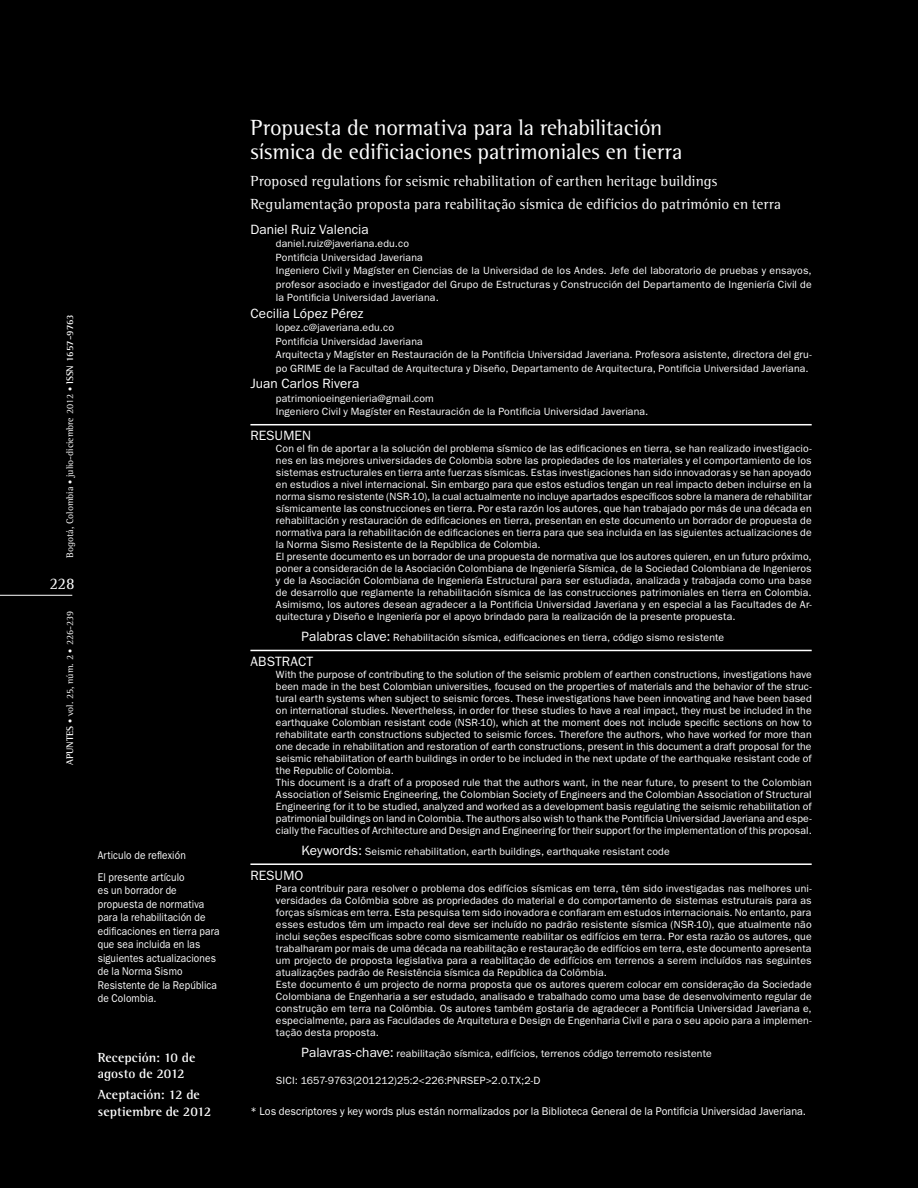
<style>
.page{position:relative;width:918px;height:1188px;background:#000}
.page>*{position:absolute;margin:0;border:0;box-sizing:border-box;transform-origin:0 0}
.t1{font:22.5px/24px "Agfa Rotis Semi Serif";letter-spacing:-.005em;color:#fff}
.t2{font:16.5px "Agfa Rotis Semi Serif";color:#fff}
.t3{font:15px/23px "Agfa Rotis Semi Serif";letter-spacing:.005em;color:#fff}
.t4{font:13.5px "ITC Franklin Gothic Std";color:#fff}
.t5{font:700 13.5px/16.5px "Agfa Rotis Semi Serif";color:#fff}
.t6{font:11.25px/13.5px "ITC Franklin Gothic Std";letter-spacing:.01em;color:#fff;scale:.9 1}
.t7{font:11.25px "ITC Franklin Gothic Std";letter-spacing:.01em;color:#fff;scale:.95 1}
.t8{font:10.5px/12px "ITC Franklin Gothic Std";letter-spacing:.01em;color:#fff}
.t9{font:9.75px "Agfa Rotis Semi Serif";color:#fff}
.s1{font-size:8.25px}
.s2{font-weight:700}
.s3{font-size:13.5px}
</style>
<div class="page">
<hr style="left:0;top:595px;width:72px;height:1px;background:#fff">
<hr style="left:250px;top:424px;width:562px;height:1px;background:#fff">
<hr style="left:250px;top:650px;width:562px;height:1px;background:#fff">
<hr style="left:250px;top:863px;width:562px;height:2px;background:#fff">
<p class="t9" style="left:64px;top:558px;width:245px;rotate:-90deg">Bogotá, Colombia <span class="s1">•</span> julio-diciembre 2012 <span class="s1">•</span> <span class="s2">ISSN 1657-9763</span></p>
<h2 class="t2" style="left:49px;top:574px;width:27px">228</h2>
<p class="t9" style="left:64px;top:765px;width:155px;rotate:-90deg"><span class="s2">APUNTES</span> <span class="s1">•</span> vol. 25, núm. 2 <span class="s1">•</span> 226-239</p>
<p class="t6" style="left:98px;top:844px;width:99px;line-height:21.9px">Articulo de reflexión<br>El presente artículo</p>
<p class="t6" style="left:98px;top:884px;width:137px">es un borrador de propuesta de normativa para la rehabilitación de edificaciones en tierra para que sea incluida en las siguientes actualizaciones de la Norma Sismo<br>Resistente de la República de Colombia.</p>
<p class="t5" style="left:98px;top:1049px;width:99px">Recepción: 10 de agosto de 2012</p>
<p class="t5" style="left:98px;top:1086px;width:115px">Aceptación: 12 de septiembre de 2012</p>
<h1 class="t1" style="left:250px;top:115px;width:434px">Propuesta de normativa para la rehabilitación sísmica de edificiaciones patrimoniales en tierra</h1>
<h3 class="t3" style="left:250px;top:169px;width:532px">Proposed regulations for seismic rehabilitation of earthen heritage buildings<br>Regulamentação proposta para reabilitação sísmica de edifícios do património en terra</h3>
<p class="t4" style="left:250px;top:222px;width:120px">Daniel Ruiz Valencia</p>
<p class="t8" style="left:276px;top:237px;width:537px;line-height:13.5px">daniel.ruiz@javeriana.edu.co<br>Pontificia Universidad Javeriana<br>Ingeniero Civil y Magíster en Ciencias de la Universidad de los Andes. Jefe del laboratorio de pruebas y ensayos, profesor asociado e investigador del Grupo de Estructuras y Construcción del Departamento de Ingeniería Civil de la Pontificia Universidad Javeriana.</p>
<p class="t4" style="left:250px;top:306px;width:114px">Cecilia López Pérez</p>
<p class="t8" style="left:276px;top:321px;width:537px;line-height:13.5px">lopez.c@javeriana.edu.co<br>Pontificia Universidad Javeriana<br>Arquitecta y Magíster en Restauración de la Pontificia Universidad Javeriana. Profesora asistente, directora del gru&shy;po GRIME de la Facultad de Arquitectura y Diseño, Departamento de Arquitectura, Pontificia Universidad Javeriana.</p>
<p class="t4" style="left:250px;top:376px;width:110px">Juan Carlos Rivera</p>
<p class="t8" style="left:276px;top:392px;width:374px;line-height:13.5px">patrimonioeingenieria@gmail.com<br>Ingeniero Civil y Magíster en Restauración de la Pontificia Universidad Javeriana.</p>
<p class="t4" style="left:250px;top:428px;width:62px">RESUMEN</p>
<p class="t8" style="left:276px;top:443px;width:537px">Con el fin de aportar a la solución del problema sísmico de las edificaciones en tierra, se han realizado investigacio&shy;nes en las mejores universidades de Colombia sobre las propiedades de los materiales y el comportamiento de los sistemas estructurales en tierra ante fuerzas sísmicas. Estas investigaciones han sido innovadoras y se han apoyado en estudios a nivel internacional. Sin embargo para que estos estudios tengan un real impacto deben incluirse en la norma sismo resistente (NSR-10), la cual actualmente no incluye apartados específicos sobre la manera de rehabilitar sísmicamente las construcciones en tierra. Por esta razón los autores, que han trabajado por más de una década en rehabilitación y restauración de edificaciones en tierra, presentan en este documento un borrador de propuesta de normativa para la rehabilitación de edificaciones en tierra para que sea incluida en las siguientes actualizaciones de la Norma Sismo Resistente de la República de Colombia.<br>El presente documento es un borrador de una propuesta de normativa que los autores quieren, en un futuro próximo, poner a consideración de la Asociación Colombiana de Ingeniería Sísmica, de la Sociedad Colombiana de Ingenieros y de la Asociación Colombiana de Ingeniería Estructural para ser estudiada, analizada y trabajada como una base de desarrollo que reglamente la rehabilitación sísmica de las construcciones patrimoniales en tierra en Colombia.<br>Asimismo, los autores desean agradecer a la Pontificia Universidad Javeriana y en especial a las Facultades de Ar&shy;quitectura y Diseño e Ingeniería por el apoyo brindado para la realización de la presente propuesta.</p>
<p class="t8" style="left:301px;top:632px;width:424px"><span class="s3">Palabras clave:</span> Rehabilitación sísmica, edificaciones en tierra, código sismo resistente</p>
<p class="t4" style="left:250px;top:654px;width:64px">ABSTRACT</p>
<p class="t8" style="left:276px;top:669px;width:537px">With the purpose of contributing to the solution of the seismic problem of earthen constructions, investigations have been made in the best Colombian universities, focused on the properties of materials and the behavior of the struc&shy;tural earth systems when subject to seismic forces. These investigations have been innovating and have been based on international studies. Nevertheless, in order for these studies to have a real impact, they must be included in the earthquake Colombian resistant code (NSR-10), which at the moment does not include specific sections on how to rehabilitate earth constructions subjected to seismic forces. Therefore the authors, who have worked for more than one decade in rehabilitation and restoration of earth constructions, present in this document a draft proposal for the seismic rehabilitation of earth buildings in order to be included in the next update of the earthquake resistant code of the Republic of Colombia.<br>This document is a draft of a proposed rule that the authors want, in the near future, to present to the Colombian Association of Seismic Engineering, the Colombian Society of Engineers and the Colombian Association of Structural Engineering for it to be studied, analyzed and worked as a development basis regulating the seismic rehabilitation of patrimonial buildings on land in Colombia. The authors also wish to thank the Pontificia Universidad Javeriana and espe&shy;cially the Faculties of Architecture and Design and Engineering for their support for the implementation of this proposal.</p>
<p class="t8" style="left:301px;top:845px;width:370px"><span class="s3">Keywords:</span> Seismic rehabilitation, earth buildings, earthquake resistant code</p>
<p class="t4" style="left:250px;top:868px;width:55px">RESUMO</p>
<p class="t8" style="left:276px;top:882px;width:537px">Para contribuir para resolver o problema dos edifícios sísmicas em terra, têm sido investigadas nas melhores uni&shy;versidades da Colômbia sobre as propriedades do material e do comportamento de sistemas estruturais para as forças sísmicas em terra. Esta pesquisa tem sido inovadora e confiaram em estudos internacionais. No entanto, para esses estudos têm um impacto real deve ser incluído no padrão resistente sísmica (NSR-10), que atualmente não inclui seções específicas sobre como sismicamente reabilitar os edifícios em terra. Por esta razão os autores, que trabalharam por mais de uma década na reabilitação e restauração de edifícios em terra, este documento apresenta um projecto de proposta legislativa para a reabilitação de edifícios em terrenos a serem incluídos nas seguintes atualizações padrão de Resistência sísmica da República da Colômbia.<br>Este documento é um projecto de norma proposta que os autores querem colocar em consideração da Sociedade Colombiana de Engenharia a ser estudado, analisado e trabalhado como uma base de desenvolvimento regular de construção em terra na Colômbia. Os autores também gostaria de agradecer a Pontificia Universidad Javeriana e, especialmente, para as Faculdades de Arquitetura e Design de Engenharia Civil e para o seu apoio para a implemen&shy;tação desta proposta.</p>
<p class="t8" style="left:301px;top:1047px;width:412px"><span class="s3">Palavras-chave:</span> reabilitação sísmica, edifícios, terrenos código terremoto resistente</p>
<p class="t8" style="left:276px;top:1074px;width:266px">SICI: 1657-9763(201212)25:2&lt;226:PNRSEP&gt;2.0.TX;2-D</p>
<p class="t7" style="left:250px;top:1105px;width:586px">* Los descriptores y key words plus están normalizados por la Biblioteca General de la Pontificia Universidad Javeriana.</p>
</div>
